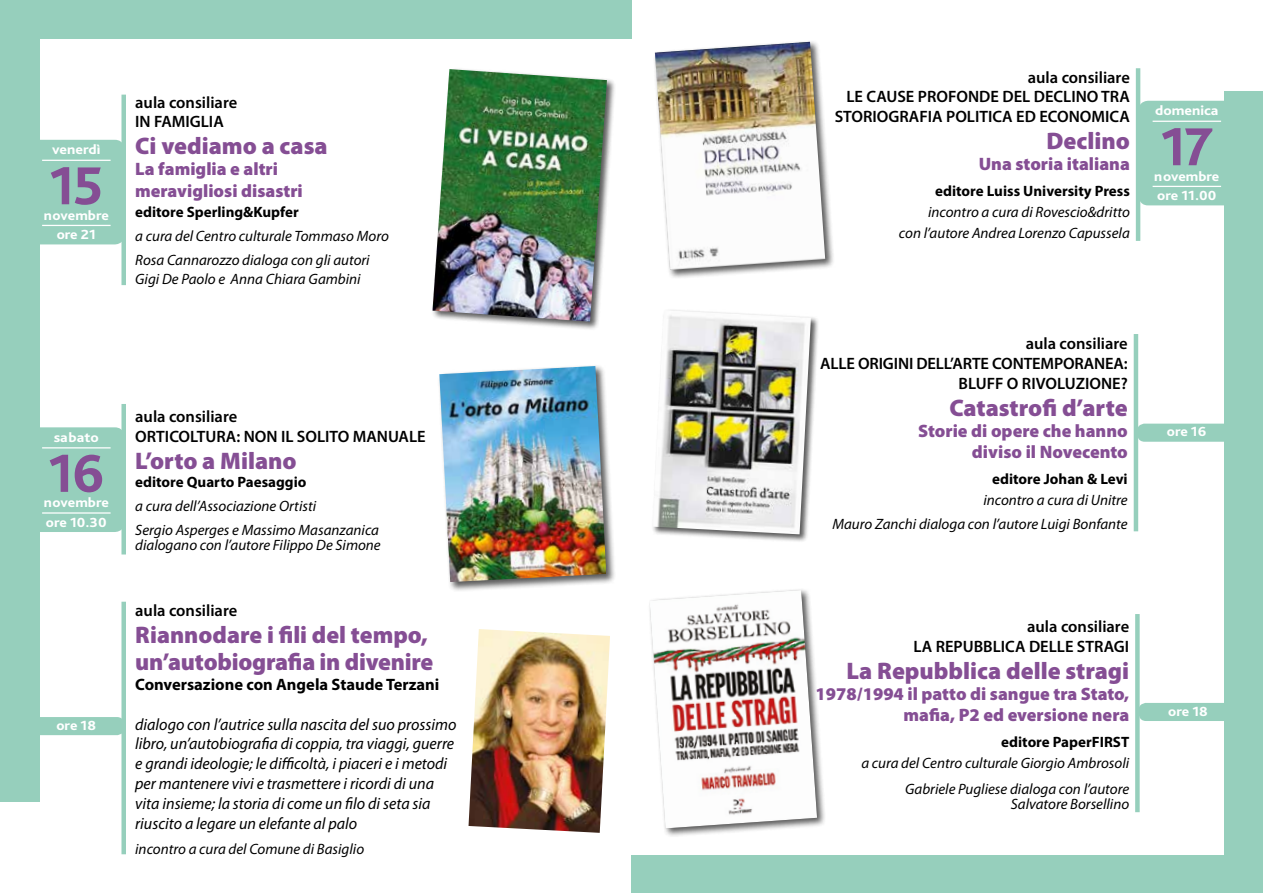
<style>
.page{position:relative;width:1263px;height:893px;background:#fff}
.page>*{position:absolute;margin:0;border:0;box-sizing:border-box;transform-origin:0 0}
.t1{font:800 55.95px "Bliss Pro";color:#854e94}
.t2{font:900 24px/27px "Myriad Pro";color:#854e94}
.t3{font:900 18px/21px "Myriad Pro";color:#854e94;text-align:right}
.t4{font:600 16.5px/19.8px "Myriad Pro";color:#000;text-align:right}
.t5{font:italic 16.5px/19.8px "Myriad Pro";color:#000}
.t6{font:700 16.5px "Myriad Pro";color:#000}
.t7{font:italic 15px/24px "Myriad Pro";color:#000;text-align:right}
.t8{font:700 15px "Myriad Pro";color:#000}
.t9{font:800 13.8px/19.4px "Bliss Pro";color:#fff;scale:1.07 1}
.t10{font:800 13.8px "Bliss Pro";color:#fff;scale:1.09 1}
</style>
<div class="page">
<div style="left:0;top:0;width:631px;height:801px;background:#96cfbc"></div>
<div style="left:631px;top:91px;width:632px;height:802px;background:#96cfbc"></div>
<div style="left:40px;top:39px;width:1183px;height:815px;background:#fff"></div>
<div style="left:1138px;top:101px;width:125px;height:104px;background:#96cfbc;border-radius:10px"></div>
<hr style="left:1152px;top:121px;width:69px;height:1px;background:#fff">
<hr style="left:1152px;top:186px;width:69px;height:1px;background:#fff">
<div style="left:0;top:717px;width:124px;height:18px;background:#96cfbc;border-radius:8px"></div>
<div style="left:0;top:140px;width:124px;height:104px;background:#96cfbc;border-radius:10px"></div>
<hr style="left:42px;top:160px;width:69px;height:1px;background:#fff">
<hr style="left:42px;top:225px;width:69px;height:1px;background:#fff">
<div style="left:431px;top:67px;width:185px;height:264px;background:#000;opacity:.65"></div>
<img style="left:432px;top:69px;width:175px;height:253px">
<div style="left:121px;top:95px;width:5px;height:190px;background:#96cfbc"></div>
<hr style="left:1136px;top:68px;width:4px;height:173px;background:#96cfbc">
<div style="left:1137px;top:424px;width:124px;height:18px;background:#96cfbc;border-radius:8px"></div>
<hr style="left:1134px;top:334px;width:4px;height:197px;background:#96cfbc">
<div style="left:0;top:427px;width:124px;height:105px;background:#96cfbc;border-radius:10px"></div>
<hr style="left:42px;top:447px;width:69px;height:1px;background:#fff">
<hr style="left:42px;top:512px;width:69px;height:2px;background:#fff">
<div style="left:437px;top:364px;width:179px;height:228px;background:#000;opacity:.65"></div>
<img style="left:439px;top:366px;width:167px;height:216px">
<div style="left:121px;top:404px;width:5px;height:150px;background:#96cfbc"></div>
<div style="left:121px;top:602px;width:5px;height:252px;background:#96cfbc"></div>
<div style="left:653px;top:40px;width:182px;height:240px;background:#000;opacity:.65"></div>
<img style="left:655px;top:42px;width:170px;height:228px">
<div style="left:648px;top:588px;width:179px;height:250px;background:#000;opacity:.65"></div>
<img style="left:649px;top:590px;width:168px;height:238px">
<div style="left:651px;top:308px;width:168px;height:235px;background:#000;opacity:.65"></div>
<img style="left:652px;top:310px;width:159px;height:224px">
<div style="left:1138px;top:703px;width:125px;height:18px;background:#96cfbc;border-radius:8px"></div>
<div style="left:1135px;top:614px;width:5px;height:198px;background:#96cfbc"></div>
<img style="left:468px;top:629px;width:142px;height:204px">
<p class="t10" style="left:52px;top:141px;width:46px">venerdì</p>
<h1 class="t1" style="left:49px;top:151px;width:55px">15</h1>
<p class="t9" style="left:44px;top:205px;width:62px;text-align:center">novembre ore 21</p>
<p class="t4" style="left:135px;top:93px;width:104px;text-align:left">aula consiliare<br>IN FAMIGLIA</p>
<h2 class="t2" style="left:135px;top:133px;width:194px">Ci vediamo a casa</h2>
<p class="t3" style="left:135px;top:159px;width:169px;line-height:21.6px;text-align:left">La famiglia e altri meravigliosi disastri</p>
<p class="t8" style="left:135px;top:203px;width:165px">editore Sperling&amp;Kupfer</p>
<p class="t7" style="left:135px;top:224px;width:255px;text-align:left">a cura del Centro culturale Tommaso Moro<br>Rosa Cannarozzo dialoga con gli autori</p>
<p class="t7" style="left:135px;top:267px;width:227px">Gigi De Paolo e Anna Chiara Gambini</p>
<p class="t10" style="left:54px;top:429px;width:43px">sabato</p>
<h1 class="t1" style="left:48px;top:438px;width:58px">16</h1>
<p class="t9" style="left:46px;top:512px;width:58px">ore 10.30</p>
<p class="t9" style="left:44px;top:493px;width:62px">novembre</p>
<p class="t9" style="left:56px;top:715px;width:39px">ore 18</p>
<p class="t4" style="left:135px;top:407px;width:292px;text-align:left">aula consiliare<br>ORTICOLTURA: NON IL SOLITO MANUALE</p>
<h2 class="t2" style="left:135px;top:447px;width:163px">L’orto a Milano</h2>
<p class="t8" style="left:135px;top:473px;width:173px">editore Quarto Paesaggio</p>
<p class="t7" style="left:135px;top:494px;width:245px;text-align:left">a cura dell’Associazione Ortisti<br>Sergio Asperges e Massimo Masanzanica</p>
<p class="t7" style="left:135px;top:533px;width:247px">dialogano con l’autore Filippo De Simone</p>
<p class="t4" style="left:135px;top:601px;width:104px">aula consiliare</p>
<h2 class="t2" style="left:135px;top:622px;width:300px">Riannodare i fili del tempo, un’autobiografia in divenire</h2>
<p class="t6" style="left:135px;top:675px;width:306px">Conversazione con Angela Staude Terzani</p>
<p class="t5" style="left:135px;top:714px;width:323px">dialogo con l’autrice sulla nascita del suo prossimo libro, un’autobiografia di coppia, tra viaggi, guerre e grandi ideologie; le difficoltà, i piaceri e i metodi per mantenere vivi e trasmettere i ricordi di una vita insieme; la storia di come un filo di seta sia riuscito a legare un elefante al palo</p>
<p class="t7" style="left:135px;top:837px;width:230px">incontro a cura del Comune di Basiglio</p>
<p class="t4" style="left:835px;top:67px;width:297px">aula consiliare<br>LE CAUSE PROFONDE DEL DECLINO TRA<br>STORIOGRAFIA POLITICA ED ECONOMICA</p>
<h2 class="t2" style="left:1046px;top:128px;width:85px">Declino</h2>
<p class="t3" style="left:979px;top:154px;width:153px">Una storia italiana</p>
<p class="t8" style="left:935px;top:183px;width:196px">editore Luiss University Press</p>
<p class="t7" style="left:899px;top:202px;width:232px;line-height:21px">incontro a cura di Rovescio&amp;dritto<br>con l’autore Andrea Lorenzo Capussela</p>
<p class="t10" style="left:1155px;top:102px;width:60px">domenica</p>
<h1 class="t1" style="left:1160px;top:112px;width:54px">17</h1>
<p class="t9" style="left:1154px;top:166px;width:62px">novembre ore 11.00</p>
<p class="t4" style="left:820px;top:334px;width:309px">aula consiliare<br>ALLE ORIGINI DELL’ARTE CONTEMPORANEA:<br>BLUFF O RIVOLUZIONE?</p>
<h2 class="t2" style="left:949px;top:394px;width:180px">Catastrofi d’arte</h2>
<p class="t3" style="left:918px;top:420px;width:211px">Storie di opere che hanno diviso il Novecento</p>
<p class="t8" style="left:992px;top:470px;width:137px">editore Johan &amp; Levi</p>
<p class="t7" style="left:832px;top:488px;width:297px">incontro a cura di Unitre<br>Mauro Zanchi dialoga con l’autore Luigi Bonfante</p>
<p class="t4" style="left:913px;top:617px;width:217px">aula consiliare<br>LA REPUBBLICA DELLE STRAGI</p>
<h2 class="t2" style="left:846px;top:658px;width:284px">La Repubblica delle stragi</h2>
<p class="t3" style="left:815px;top:684px;width:315px">1978/1994 il patto di sangue tra Stato, mafia, P2 ed eversione nera</p>
<p class="t8" style="left:1001px;top:734px;width:129px">editore PaperFIRST</p>
<p class="t7" style="left:861px;top:751px;width:269px;line-height:25.5px">a cura del Centro culturale Giorgio Ambrosoli<br>Gabriele Pugliese dialoga con l’autore</p>
<p class="t7" style="left:1011px;top:792px;width:120px">Salvatore Borsellino</p>
<p class="t9" style="left:1167px;top:422px;width:38px">ore 16</p>
<p class="t9" style="left:1168px;top:701px;width:39px">ore 18</p>
</div>
